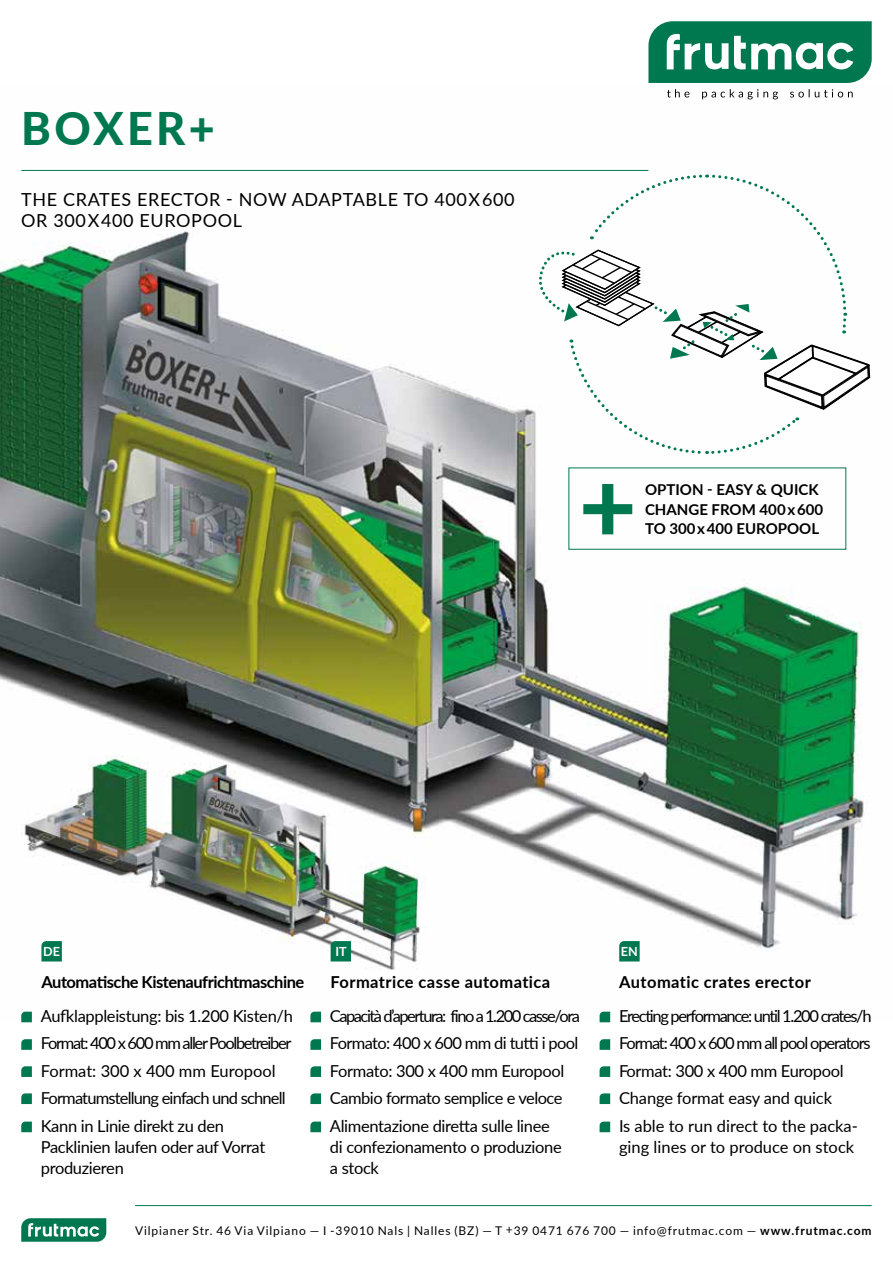
<style>
.page{position:relative;width:893px;height:1263px;background:#fff}
.page>*{position:absolute;margin:0;border:0;box-sizing:border-box;transform-origin:0 0}
.t1{font:800 45px "Lato";letter-spacing:.075em;color:#00784f}
.t2{font:18px/21px "Lato";letter-spacing:.035em;color:#000}
.t3{font:16.5px/27.3px "Lato";letter-spacing:-.02em;color:#000}
.t4{font:16.5px/27.3px "Lato";letter-spacing:-.045em;color:#000}
.t5{font:16.5px/27.3px "Lato";letter-spacing:-.04em;color:#000}
.t6{font:700 16.5px "Lato";letter-spacing:.02em;color:#000}
.t7{font:700 16.5px "Lato";letter-spacing:-.03em;color:#000}
.t8{font:16.5px "Lato";color:#000}
.t9{font:700 15px/19.8px "Lato";color:#000}
.t10{font:700 12.6px "Lato";color:#fff}
.t11{font:12px "Lato";letter-spacing:.075em;color:#000}
.s1{font-weight:700}
</style>
<div class="page">
<img style="left:0;top:99px;width:864px;height:920px">
<img style="left:21px;top:755px;width:407px;height:234px">
<svg style="left:648px;top:21px;width:224px;height:62px"></svg>
<svg style="left:667px;top:89px;width:186px;height:10px"></svg>
<svg style="left:21px;top:1218px;width:85px;height:24px;background:#3a9777"></svg>
<hr style="left:22px;top:170px;width:626px;height:1px;background:#00784f">
<hr style="left:135px;top:1205px;width:736px;height:1px;background:#00784f">
<svg style="left:21px;top:1012px;width:11px;height:10px"></svg>
<svg style="left:310px;top:1012px;width:11px;height:10px"></svg>
<svg style="left:600px;top:1012px;width:10px;height:10px"></svg>
<svg style="left:21px;top:1039px;width:11px;height:11px"></svg>
<svg style="left:310px;top:1039px;width:11px;height:11px"></svg>
<svg style="left:600px;top:1039px;width:10px;height:11px"></svg>
<svg style="left:21px;top:1066px;width:11px;height:11px"></svg>
<svg style="left:310px;top:1066px;width:11px;height:11px"></svg>
<svg style="left:600px;top:1066px;width:10px;height:11px"></svg>
<svg style="left:21px;top:1093px;width:11px;height:11px"></svg>
<svg style="left:310px;top:1093px;width:11px;height:11px"></svg>
<svg style="left:600px;top:1093px;width:10px;height:11px"></svg>
<svg style="left:21px;top:1121px;width:11px;height:11px"></svg>
<svg style="left:310px;top:1121px;width:11px;height:11px"></svg>
<svg style="left:600px;top:1121px;width:10px;height:11px"></svg>
<svg style="left:583px;top:484px;width:49px;height:50px"></svg>
<svg style="left:41px;top:941px;width:21px;height:20px"></svg>
<svg style="left:331px;top:941px;width:20px;height:20px"></svg>
<svg style="left:619px;top:941px;width:21px;height:20px"></svg>
<svg style="left:535px;top:173px;width:336px;height:282px"></svg>
<h1 class="t1" style="left:21px;top:95px;width:195px">BOXER+</h1>
<p class="t2" style="left:21px;top:188px;width:495px">THE CRATES ERECTOR - NOW ADAPTABLE TO 400X600<br>OR 300X400 EUROPOOL</p>
<p class="t9" style="left:645px;top:479px;width:180px">OPTION - EASY &amp; QUICK<br>CHANGE FROM 400 x 600<br>TO 300 x 400 EUROPOOL</p>
<p class="t10" style="left:43px;top:942px;width:18px">DE</p>
<p class="t10" style="left:335px;top:942px;width:13px">IT</p>
<p class="t10" style="left:621px;top:942px;width:18px">EN</p>
<p class="t7" style="left:41px;top:969px;width:264px">Automatische Kistenaufrichtmaschine</p>
<p class="t6" style="left:331px;top:969px;width:221px">Formatrice casse automatica</p>
<p class="t6" style="left:619px;top:969px;width:193px">Automatic crates erector</p>
<p class="t4" style="left:41px;top:1002px;width:254px">Aufklappleistung: bis 1.200 Kisten/h Format: 400 x 600 mm aller Poolbetreiber Format: 300 x 400 mm Europool Formatumstellung einfach und schnell Kann in Linie direkt zu den</p>
<p class="t3" style="left:41px;top:1135px;width:226px;line-height:21px">Packlinien laufen oder auf Vorrat produzieren</p>
<p class="t3" style="left:330px;top:1002px;width:252px">Capacità d’apertura: fino a 1.200 casse/ora Formato: 400 x 600 mm di tutti i pool Formato: 300 x 400 mm Europool Cambio formato semplice e veloce Alimentazione diretta sulle linee</p>
<p class="t3" style="left:330px;top:1135px;width:233px;line-height:21px">di confezionamento o produzione a stock</p>
<p class="t5" style="left:619px;top:1002px;width:254px">Erecting performance: until 1.200 crates/h Format: 400 x 600 mm all pool operators Format: 300 x 400 mm Europool Change format easy and quick<br>Is able to run direct to the packa-</p>
<p class="t8" style="left:619px;top:1135px;width:237px">ging lines or to produce on stock</p>
<p class="t11" style="left:135px;top:1222px;width:738px">Vilpianer Str. 46 Via Vilpiano — I -39010 Nals | Nalles (BZ) — T +39 0471 676 700 — info@frutmac.com — <span class="s1">www.frutmac.com</span></p>
</div>
